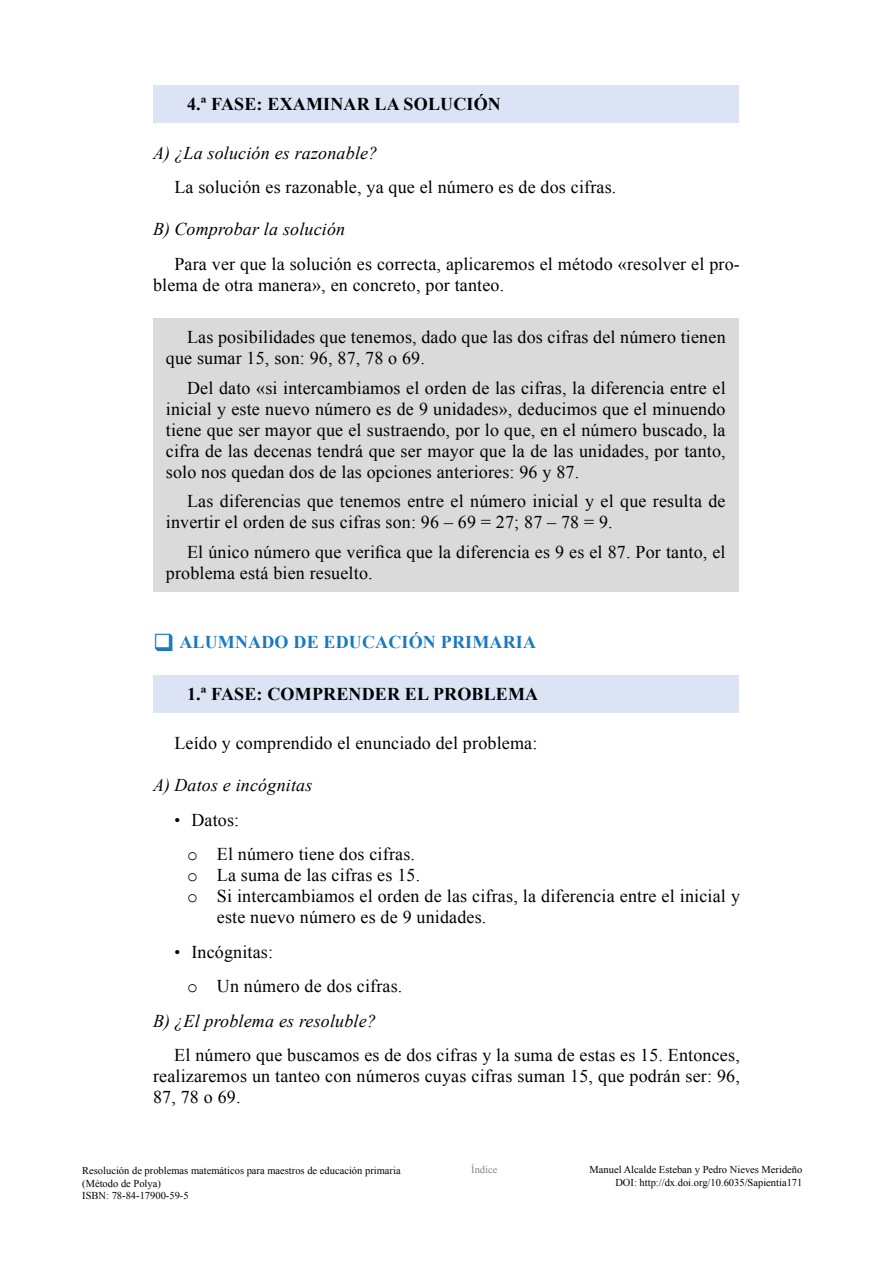
<style>
.page{position:relative;width:893px;height:1263px;background:#fff}
.page>*{position:absolute;margin:0;border:0;box-sizing:border-box;transform-origin:0 0}
.t1{font:18px/21px "Times New Roman";letter-spacing:.01em;color:#000}
.t2{font:italic 18px "Times New Roman";letter-spacing:.01em;color:#000}
.t3{font:700 18px "Times New Roman";letter-spacing:.01em;color:#000}
.t4{font:700 18px "Times New Roman";letter-spacing:.01em;color:#187abf}
.t5{font:10.5px/12.6px "Times New Roman";color:#000}
.t6{font:10.5px "Times New Roman";color:#878787}
.s1{font-family:"Arial";font-size:16.5px}
.s2{font-family:"Courier New"}
</style>
<div class="page">
<div style="left:153px;top:85px;width:585px;height:38px;background:#dbe3f4"></div>
<div style="left:153px;top:318px;width:585px;height:273px;background:#dadada"></div>
<div style="left:153px;top:675px;width:585px;height:38px;background:#dbe3f4"></div>
<p class="t3" style="left:187px;top:92px;width:315px">4.ª FASE: EXAMINAR LA SOLUCIÓN</p>
<p class="t2" style="left:153px;top:140px;width:226px">A) ¿La solución es razonable?</p>
<p class="t1" style="left:174px;top:176px;width:444px">La solución es razonable, ya que el número es de dos cifras.</p>
<p class="t2" style="left:153px;top:217px;width:194px">B) Comprobar la solución</p>
<p class="t1" style="left:153px;top:253px;width:588px;text-indent:21px">Para ver que la solución es correcta, aplicaremos el método «resolver el pro&shy;blema de otra manera», en concreto, por tanteo.</p>
<p class="t1" style="left:166px;top:326px;width:561px;text-indent:21px">Las posibilidades que tenemos, dado que las dos cifras del número tienen que sumar 15, son: 96, 87, 78 o 69.</p>
<p class="t1" style="left:166px;top:377px;width:561px;text-align:justify;text-indent:21px">Del dato «si intercambiamos el orden de las cifras, la diferencia entre el inicial y este nuevo número es de 9 unidades», deducimos que el minuendo tiene que ser mayor que el sustraendo, por lo que, en el número buscado, la cifra de las decenas tendrá que ser mayor que la de las unidades, por tanto, solo nos quedan dos de las opciones anteriores: 96 y 87.</p>
<p class="t1" style="left:166px;top:490px;width:561px;text-indent:21px">Las diferencias que tenemos entre el número inicial y el que resulta de invertir el orden de sus cifras son: 96 – 69 = 27; 87 – 78 = 9.</p>
<p class="t1" style="left:166px;top:541px;width:561px;text-indent:21px">El único número que verifica que la diferencia es 9 es el 87. Por tanto, el problema está bien resuelto.</p>
<p class="t4" style="left:153px;top:630px;width:384px">❑ ALUMNADO DE EDUCACIÓN PRIMARIA</p>
<p class="t3" style="left:187px;top:682px;width:353px">1.ª FASE: COMPRENDER EL PROBLEMA</p>
<p class="t1" style="left:174px;top:732px;width:365px">Leído y comprendido el enunciado del problema:</p>
<p class="t2" style="left:153px;top:773px;width:161px">A) Datos e incógnitas</p>
<p class="t1" style="left:187px;top:802px;width:229px;line-height:34.5px;text-indent:-13px"><span class="s1">•</span> Datos:<br><span class="s2">o</span> El número tiene dos cifras.</p>
<p class="t1" style="left:187px;top:864px;width:235px"><span class="s2">o</span> La suma de las cifras es 15.</p>
<p class="t1" style="left:187px;top:885px;width:554px"><span class="s2">o</span> Si intercambiamos el orden de las cifras, la diferencia entre el inicial y</p>
<p class="t1" style="left:217px;top:906px;width:271px">este nuevo número es de 9 unidades.</p>
<p class="t1" style="left:174px;top:941px;width:100px"><span class="s1">•</span> Incógnitas:</p>
<p class="t1" style="left:187px;top:975px;width:217px"><span class="s2">o</span> Un número de dos cifras.</p>
<p class="t2" style="left:153px;top:1008px;width:224px">B) ¿El problema es resoluble?</p>
<p class="t1" style="left:153px;top:1044px;width:588px;text-align:justify;text-indent:21px">El número que buscamos es de dos cifras y la suma de estas es 15. Entonces, realizaremos un tanteo con números cuyas cifras suman 15, que podrán ser: 96, 87, 78 o 69.</p>
<p class="t6" style="left:471px;top:1162px;width:28px">Índice</p>
<p class="t5" style="left:82px;top:1164px;width:320px">Resolución de problemas matemáticos para maestros de educación primaria (Método de Polya)<br>ISBN: 78-84-17900-59-5</p>
<p class="t5" style="left:590px;top:1163px;width:214px;text-align:right">Manuel Alcalde Esteban y Pedro Nieves Merideño<br>DOI: http://dx.doi.org/10.6035/Sapientia171</p>
</div>
